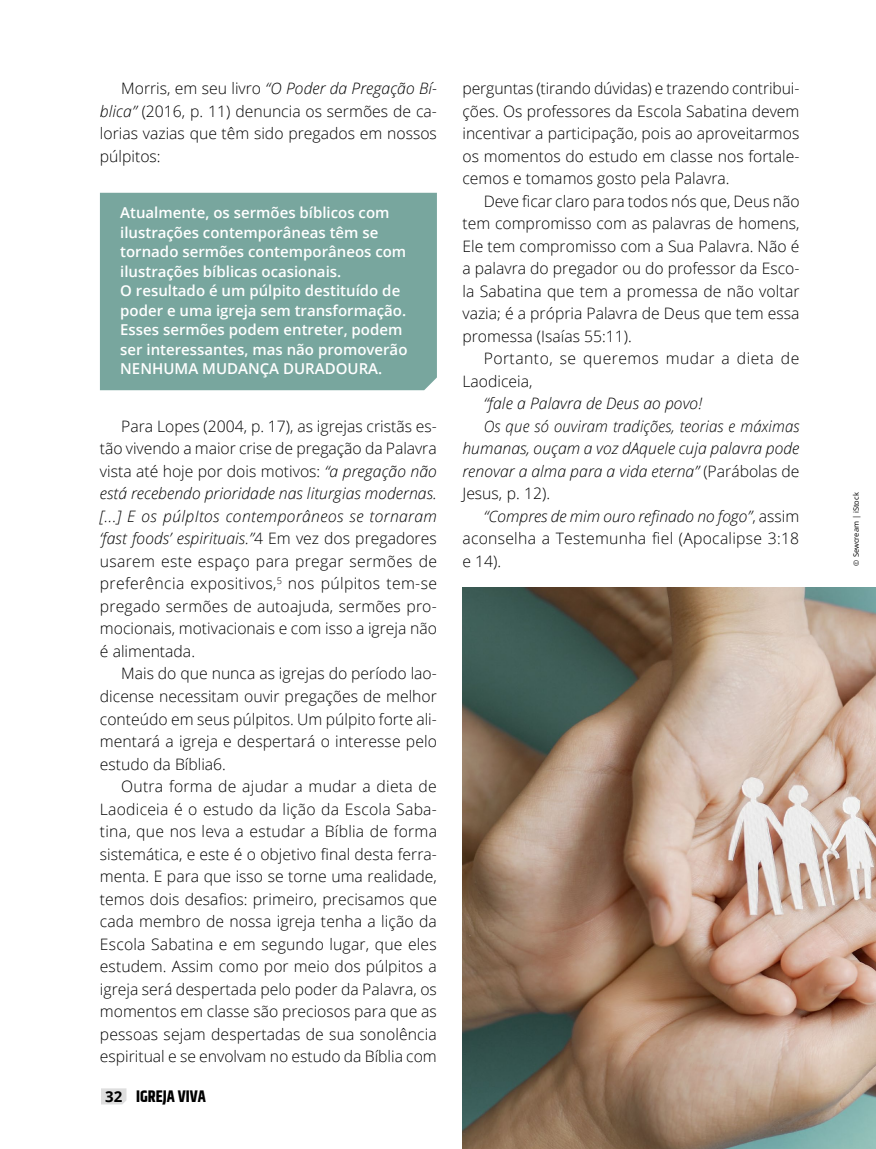
<style>
.page{position:relative;width:876px;height:1149px;background:#fff}
.page>*{position:absolute;margin:0;border:0;box-sizing:border-box;transform-origin:0 0}
.t1{font:700 16.5px "Khand";color:#000}
.t2{font:300 15.75px/22.5px "Open Sans";color:#000;text-align:justify}
.t3{font:italic 300 15.75px "Open Sans";letter-spacing:.005em;color:#000}
.t4{font:300 15.75px/22.5px "Open Sans";letter-spacing:.03em;color:#000}
.t5{font:italic 300 15.75px "Open Sans";letter-spacing:.005em;color:#000;scale:.95 1}
.t6{font:600 15px/19.5px "Open Sans";color:#fff}
.t7{font:7.5px "Open Sans";color:#000}
.s1{font-style:italic}
.s2{font-style:normal}
.s3{font-family:"Open Sans";font-size:15px}
.s4{font-family:"Bariol Serif"}
</style>
<div class="page">
<img style="left:462px;top:587px;width:414px;height:561px">
<svg style="left:101px;top:1088px;width:25px;height:16px"></svg>
<div style="left:100px;top:193px;width:337px;height:197px;background:#78a69e"></div>
<p class="t2" style="left:100px;top:77px;width:338px;text-indent:21px">Morris, em seu livro <span class="s1">“O Poder da Pregação Bí&shy;blica”</span> (2016, p. 11) denuncia os sermões de ca&shy;lorias vazias que têm sido pregados em nossos púlpitos:</p>
<p class="t2" style="left:462px;top:77px;width:338px">perguntas (tirando dúvidas) e trazendo contribui&shy;ções. Os professores da Escola Sabatina devem incentivar a participação, pois ao aproveitarmos os momentos do estudo em classe nos fortale&shy;cemos e tomamos gosto pela Palavra.</p>
<p class="t2" style="left:462px;top:189px;width:339px;text-indent:21px">Deve ficar claro para todos nós que, Deus não tem compromisso com as palavras de homens, Ele tem compromisso com a Sua Palavra. Não é a palavra do pregador ou do professor da Esco&shy;la Sabatina que tem a promessa de não voltar vazia; é a própria Palavra de Deus que tem essa promessa (Isaías 55:11).</p>
<p class="t4" style="left:462px;top:347px;width:338px;text-indent:21px">Portanto, se queremos mudar a dieta de<br>Laodiceia,</p>
<p class="t3" style="left:484px;top:392px;width:220px">“fale a Palavra de Deus ao povo!</p>
<p class="t5" style="left:484px;top:415px;width:334px">Os que só ouviram tradições, teorias e máximas</p>
<p class="t3" style="left:462px;top:437px;width:338px">humanas, ouçam a voz dAquele cuja palavra pode</p>
<p class="t3" style="left:462px;top:460px;width:338px">renovar a alma para a vida eterna” <span class="s2">(Parábolas de</span></p>
<p class="t2" style="left:462px;top:482px;width:89px">Jesus, p. 12).</p>
<p class="t3" style="left:484px;top:505px;width:317px">“Compres de mim ouro refinado no fogo”<span class="s2">, assim</span></p>
<p class="t2" style="left:462px;top:527px;width:338px">aconselha a Testemunha fiel (Apocalipse 3:18</p>
<p class="t2" style="left:462px;top:549px;width:40px">e 14).</p>
<p class="t6" style="left:120px;top:203px;width:289px">Atualmente, os sermões bíblicos com ilustrações contemporâneas têm se tornado sermões contemporâneos com ilustrações bíblicas ocasionais.<br>O resultado é um púlpito destituído de poder e uma igreja sem transformação.<br>Esses sermões podem entreter, podem ser interessantes, mas não promoverão NENHUMA MUDANÇA DURADOURA.</p>
<p class="t2" style="left:100px;top:414px;width:339px;text-indent:21px">Para Lopes (2004, p. 17), as igrejas cristãs es&shy;tão vivendo a maior crise de pregação da Palavra vista até hoje por dois motivos: <span class="s1">“a pregação não está recebendo prioridade nas liturgias modernas. [...] E os púlpItos contemporâneos se tornaram ‘fast foods’ espirituais.”</span>4 Em vez dos pregadores usarem este espaço para pregar sermões de preferência expositivos,<sup>5</sup> nos púlpitos tem-se pregado sermões de autoajuda, sermões pro&shy;mocionais, motivacionais e com isso a igreja não é alimentada.</p>
<p class="t2" style="left:100px;top:662px;width:339px;text-indent:21px">Mais do que nunca as igrejas do período lao&shy;dicense necessitam ouvir pregações de melhor conteúdo em seus púlpitos. Um púlpito forte ali&shy;mentará a igreja e despertará o interesse pelo estudo da Bíblia6.</p>
<p class="t2" style="left:100px;top:774px;width:339px;text-indent:21px">Outra forma de ajudar a mudar a dieta de Laodiceia é o estudo da lição da Escola Saba&shy;tina, que nos leva a estudar a Bíblia de forma sistemática, e este é o objetivo final desta ferra&shy;menta. E para que isso se torne uma realidade, temos dois desafios: primeiro, precisamos que cada membro de nossa igreja tenha a lição da Escola Sabatina e em segundo lugar, que eles estudem. Assim como por meio dos púlpitos a igreja será despertada pelo poder da Palavra, os momentos em classe são preciosos para que as pessoas sejam despertadas de sua sonolência espiritual e se envolvam no estudo da Bíblia com</p>
<p class="t1" style="left:105px;top:1084px;width:102px"><span class="s3">32</span> IGREJA VIVA</p>
<p class="t7" style="left:851px;top:566px;width:75px;rotate:-90deg"><span class="s4">©</span> Sewcream | iStock</p>
</div>
